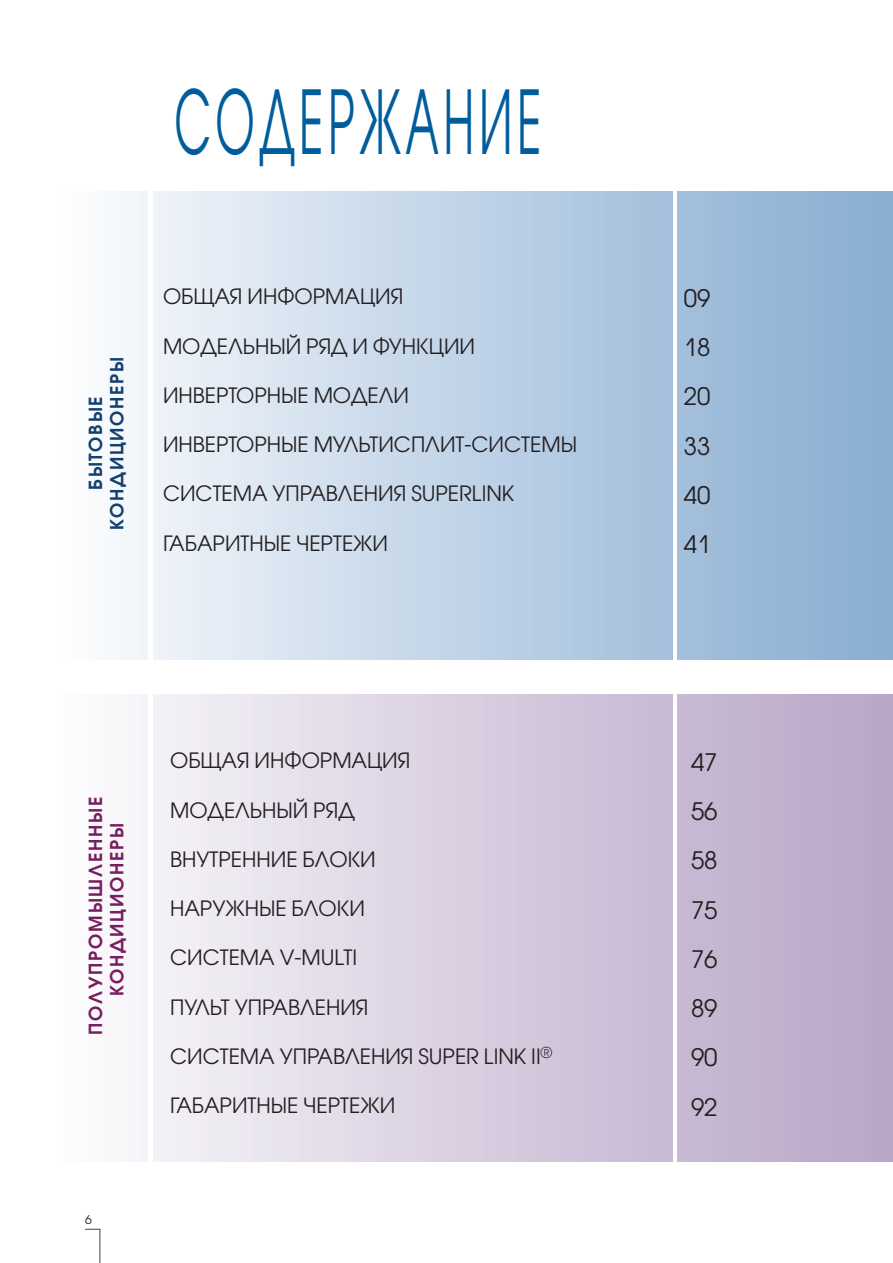
<style>
.page{position:relative;width:893px;height:1263px;background:#fff}
.page>*{position:absolute;margin:0;border:0;box-sizing:border-box;transform-origin:0 0}
.t1{font:87.45px "Avant Garde Gothic C";letter-spacing:.1em;color:#005d9c;scale:.52 1}
.t2{font:24px/49.2px "Avant Garde Gothic C";color:#231f20;text-align:justify}
.t3{font:21px "Avant Garde Gothic C";color:#231f20}
.t4{font:600 18px/21.6px "Avant Garde Gothic C";letter-spacing:.1em;color:#771e60}
.t5{font:600 18px/21.6px "Avant Garde Gothic C";letter-spacing:.1em;color:#14406f;text-align:center}
.t6{font:12px "Avant Garde Gothic C";color:#231f20}
</style>
<div class="page">
<svg style="left:85px;top:1229px;width:15px;height:34px"></svg>
<div style="left:48px;top:694px;width:845px;height:468px;background:linear-gradient(to right,#fcfcfd,#b7a4c5)"></div>
<div style="left:54px;top:192px;width:839px;height:468px;background:linear-gradient(to right,#fbfcfe,#86abd1)"></div>
<hr style="left:148px;top:192px;width:4px;height:1039px;background:#fff">
<hr style="left:673px;top:191px;width:3px;height:1065px;background:#fff">
<h1 class="t1" style="left:174px;top:71px;width:707px">СОДЕРЖАНИЕ</h1>
<p class="t5" style="left:84px;top:530px;width:175px;rotate:-90deg">БЫТОВЫЕ<br>КОНДИЦИОНЕРЫ</p>
<p class="t3" style="left:163px;top:284px;width:242px">ОБЩАЯ ИНФОРМАЦИЯ</p>
<p class="t3" style="left:163px;top:334px;width:314px">МОДЕЛЬНЫЙ РЯД И ФУНКЦИИ</p>
<p class="t3" style="left:163px;top:383px;width:248px">ИНВЕРТОРНЫЕ МОДЕЛИ</p>
<p class="t3" style="left:163px;top:432px;width:416px">ИНВЕРТОРНЫЕ МУЛЬТИСПЛИТ-СИСТЕМЫ</p>
<p class="t3" style="left:163px;top:481px;width:353px">СИСТЕМА УПРАВЛЕНИЯ SUPERLINK</p>
<p class="t3" style="left:163px;top:531px;width:227px">ГАБАРИТНЫЕ ЧЕРТЕЖИ</p>
<p class="t4" style="left:84px;top:996px;width:201px;text-indent:-39px;rotate:-90deg">ПОЛУПРОМЫШЛЕННЫЕ<br>КОНДИЦИОНЕРЫ</p>
<p class="t6" style="left:85px;top:1212px;width:8px">6</p>
<p class="t3" style="left:170px;top:748px;width:242px">ОБЩАЯ ИНФОРМАЦИЯ</p>
<p class="t3" style="left:170px;top:798px;width:186px">МОДЕЛЬНЫЙ РЯД</p>
<p class="t3" style="left:170px;top:847px;width:207px">ВНУТРЕННИЕ БЛОКИ</p>
<p class="t3" style="left:170px;top:896px;width:196px">НАРУЖНЫЕ БЛОКИ</p>
<p class="t3" style="left:170px;top:945px;width:189px">СИСТЕМА V-MULTI</p>
<p class="t3" style="left:170px;top:995px;width:200px">ПУЛЬТ УПРАВЛЕНИЯ</p>
<p class="t3" style="left:170px;top:1044px;width:383px">СИСТЕМА УПРАВЛЕНИЯ SUPER LINK II<sup>®</sup></p>
<p class="t3" style="left:170px;top:1093px;width:227px">ГАБАРИТНЫЕ ЧЕРТЕЖИ</p>
<p class="t2" style="left:684px;top:273px;width:28px">09<br>18<br>20<br>33<br>40<br>41</p>
<p class="t2" style="left:691px;top:737px;width:28px">47<br>56<br>58<br>75<br>76<br>89<br>90<br>92</p>
</div>
